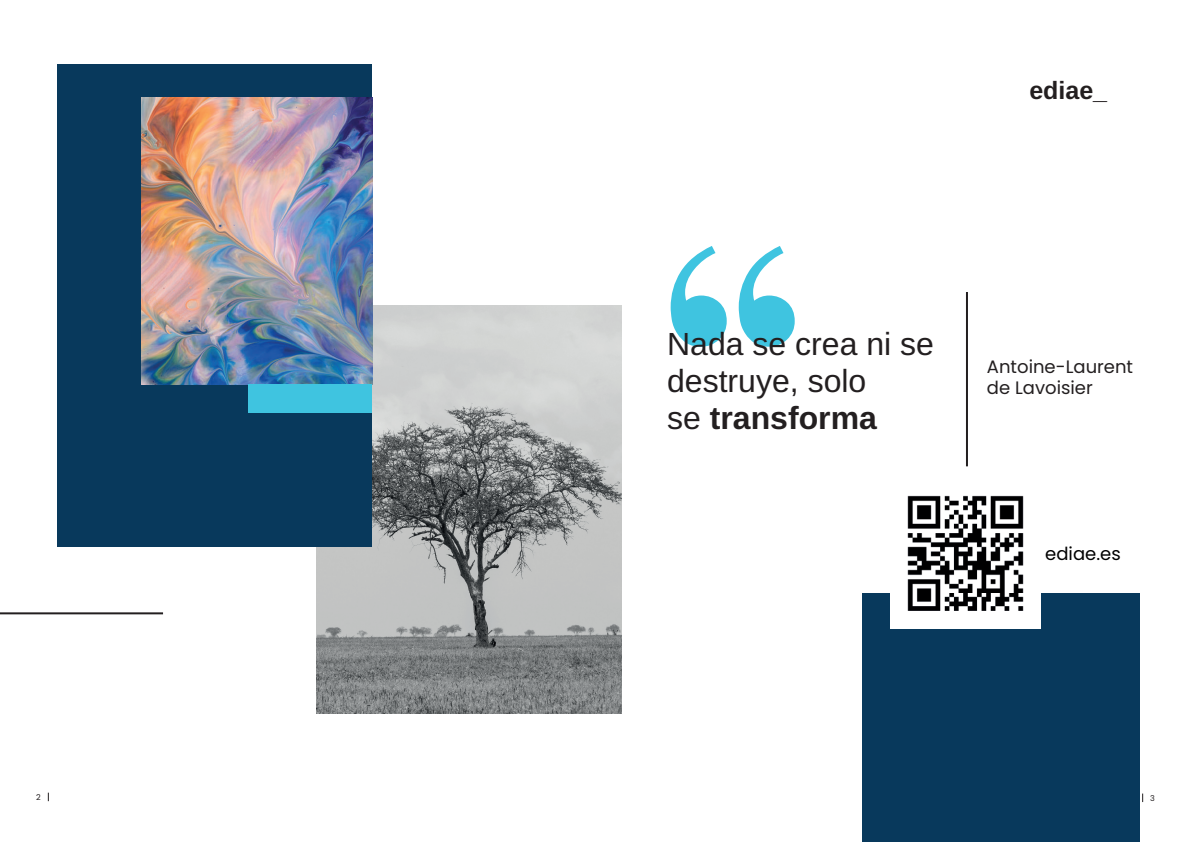
<style>
.page{position:relative;width:1191px;height:842px;background:#fff}
.page>*{position:absolute;margin:0;border:0;box-sizing:border-box;transform-origin:0 0}
.t1{font:400px "Playfair Display";color:#3fc4e0}
.t2{font:32px/37px "Arimo";color:#231f20}
.t3{font:25px "Arimo";color:#231f20}
.t4{font:18px/21.6px "Poppins";color:#231f20}
.t5{font:18px "Poppins";color:#000001}
.t6{font:8px "Poppins";color:#231f20}
</style>
<div class="page">
<img style="left:316px;top:306px;width:305px;height:408px">
<div style="left:58px;top:64px;width:314px;height:483px;background:#08395c"></div>
<img style="left:141px;top:98px;width:232px;height:287px">
<hr style="left:966px;top:292px;width:2px;height:174px;background:#231f20">
<hr style="left:0;top:612px;width:163px;height:2px;background:#231f20">
<div style="left:248px;top:384px;width:123px;height:28px;background:#3fc4e0"></div>
<div style="left:863px;top:593px;width:277px;height:249px;background:#08395c"></div>
<img style="left:890px;top:495px;width:150px;height:133px">
<p class="t3" style="left:1029px;top:73px;width:79px">ediae_</p>
<h1 class="t1" style="left:648px;top:71px;width:169px">“</h1>
<p class="t2" style="left:667px;top:326px;width:268px">Nada se crea ni se destruye, solo<br>se transforma</p>
<p class="t4" style="left:987px;top:356px;width:148px">Antoine-Laurent de Lavoisier</p>
<p class="t5" style="left:1045px;top:543px;width:77px">ediae.es</p>
<p class="t6" style="left:36px;top:793px;width:6px">2</p>
<p class="t6" style="left:1150px;top:793px;width:6px">3</p>
</div>
